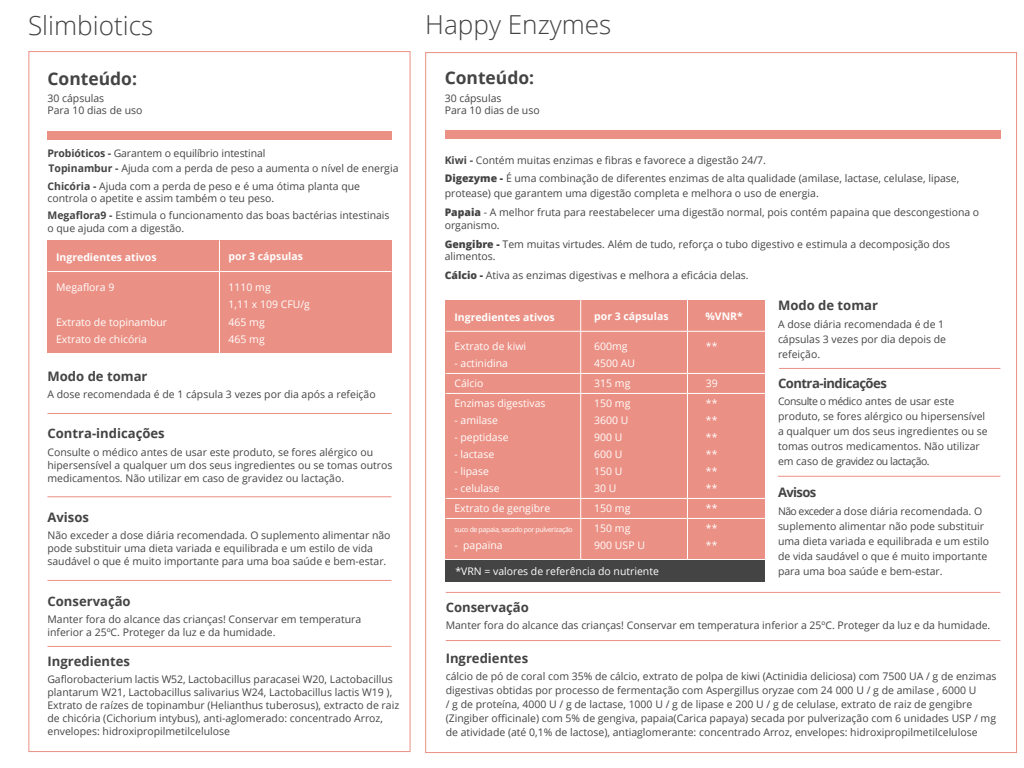
<style>
.page{position:relative;width:1024px;height:768px;background:#fff}
.page>*{position:absolute;margin:0;border:0;box-sizing:border-box;transform-origin:0 0}
.t1{font:300 26.2px "Open Sans";color:#444}
.t2{font:700 17.4px "Open Sans";color:#444}
.t3{font:700 13.1px "Open Sans";color:#444}
.t4{font:700 13.1px "Open Sans";letter-spacing:-.04em;color:#444}
.t5{font:10.5px/15px "Open Sans";color:#444}
.t6{font:10.5px/17px "Open Sans";color:#fff}
.t7{font:700 10.5px "Open Sans";color:#fff}
.t8{font:7px "Open Sans";letter-spacing:-.05em;color:#fff}
.s1{font-weight:700}
.s2{font-weight:800}
</style>
<div class="page">
<div style="left:47px;top:131px;width:344px;height:8px;background:#eb9084"></div>
<div style="left:47px;top:240px;width:344px;height:113px;background:#eb9084"></div>
<hr style="left:219px;top:240px;width:1px;height:133px;background:#fff">
<hr style="left:47px;top:271px;width:344px;height:1px;background:#fff">
<hr style="left:47px;top:413px;width:344px;height:1px;background:#eb9084">
<hr style="left:779px;top:368px;width:221px;height:1px;background:#eb9084">
<hr style="left:778px;top:476px;width:222px;height:1px;background:#eb9084">
<hr style="left:446px;top:592px;width:554px;height:1px;background:#eb9084">
<hr style="left:446px;top:640px;width:554px;height:1px;background:#eb9084">
<hr style="left:47px;top:496px;width:344px;height:1px;background:#eb9084">
<hr style="left:47px;top:580px;width:344px;height:1px;background:#eb9084">
<hr style="left:47px;top:646px;width:344px;height:1px;background:#eb9084">
<div style="left:445px;top:131px;width:555px;height:8px;background:#eb9084"></div>
<div style="left:446px;top:300px;width:319px;height:259px;background:#eb9084"></div>
<hr style="left:580px;top:300px;width:1px;height:269px;background:#fff">
<hr style="left:687px;top:300px;width:1px;height:269px;background:#fff">
<hr style="left:446px;top:331px;width:319px;height:1px;background:#fff">
<hr style="left:446px;top:373px;width:319px;height:1px;background:#fff">
<hr style="left:446px;top:393px;width:319px;height:1px;background:#fff">
<hr style="left:446px;top:498px;width:319px;height:1px;background:#fff">
<hr style="left:446px;top:518px;width:319px;height:1px;background:#fff">
<div style="left:446px;top:560px;width:319px;height:22px;background:#444"></div>
<h1 class="t1" style="left:28px;top:7px;width:127px">Slimbiotics</h1>
<h2 class="t2" style="left:47px;top:66px;width:91px">Conteúdo:</h2>
<p class="t5" style="left:47px;top:92px;width:96px;line-height:12.6px">30 cápsulas<br>Para 10 dias de uso</p>
<p class="t5" style="left:47px;top:145px;width:219px"><span class="s1">Probióticos -</span> Garantem o equilíbrio intestinal</p>
<p class="t5" style="left:47px;top:159px;width:353px;line-height:17.6px"><span class="s1">Topinambur -</span> Ajuda com a perda de peso a aumenta o nível de energia<br><span class="s1">Chicória -</span> Ajuda com a perda de peso e é uma ótima planta que</p>
<p class="t5" style="left:47px;top:190px;width:344px;line-height:16.5px">controla o apetite e assim também o teu peso.<br><span class="s1">Megaflora9 -</span> Estimula o funcionamento das boas bactérias intestinais</p>
<p class="t5" style="left:47px;top:220px;width:138px">o que ajuda com a digestão.</p>
<p class="t7" style="left:56px;top:250px;width:102px">Ingredientes ativos</p>
<p class="t7" style="left:229px;top:249px;width:76px">por 3 cápsulas</p>
<p class="t6" style="left:56px;top:278px;width:60px">Megaflora 9</p>
<p class="t6" style="left:56px;top:313px;width:113px;line-height:17.4px">Extrato de topinambur<br>Extrato de chicória</p>
<p class="t6" style="left:229px;top:278px;width:83px;line-height:17.4px">1110 mg<br>1,11 x 109 CFU/g<br>465 mg<br>465 mg</p>
<p class="t3" style="left:47px;top:367px;width:102px">Modo de tomar</p>
<p class="t5" style="left:47px;top:387px;width:330px">A dose recomendada é de 1 cápsula 3 vezes por dia após a refeição</p>
<p class="t3" style="left:47px;top:424px;width:119px">Contra-indicações</p>
<p class="t5" style="left:47px;top:445px;width:346px;line-height:13px">Consulte o médico antes de usar este produto, se fores alérgico ou hipersensível a qualquer um dos seus ingredientes ou se tomas outros medicamentos. Não utilizar em caso de gravidez ou lactação.</p>
<p class="t3" style="left:47px;top:508px;width:43px">Avisos</p>
<p class="t5" style="left:47px;top:529px;width:345px;line-height:13px">Não exceder a dose diária recomendada. O suplemento alimentar não pode substituir uma dieta variada e equilibrada e um estilo de vida saudável o que é muito importante para uma boa saúde e bem-estar.</p>
<p class="t3" style="left:47px;top:592px;width:85px">Conservação</p>
<p class="t5" style="left:47px;top:613px;width:315px;line-height:12.6px">Manter fora do alcance das crianças! Conservar em temperatura inferior a 25ºC. Proteger da luz e da humidade.</p>
<p class="t3" style="left:47px;top:652px;width:84px">Ingredientes</p>
<p class="t5" style="left:47px;top:673px;width:353px;line-height:13px">Gaflorobacterium lactis W52, Lactobacillus paracasei W20, Lactobacillus plantarum W21, Lactobacillus salivarius W24, Lactobacillus lactis W19 ), Extrato de raízes de topinambur (Helianthus tuberosus), extracto de raiz de chicória (Cichorium intybus), anti-aglomerado: concentrado Arroz, envelopes: hidroxipropilmetilcelulose</p>
<h1 class="t1" style="left:425px;top:7px;width:188px">Happy Enzymes</h1>
<h2 class="t2" style="left:445px;top:66px;width:91px">Conteúdo:</h2>
<p class="t5" style="left:445px;top:91px;width:96px;line-height:12.6px">30 cápsulas<br>Para 10 dias de uso</p>
<p class="t5" style="left:445px;top:151px;width:516px;line-height:18px"><span class="s1">Kiwi -</span> Contém muitas enzimas e fibras e favorece a digestão 24/7.<br><span class="s2">Digezyme -</span> É uma combinação de diferentes enzimas de alta qualidade (amilase, lactase, celulase, lipase,</p>
<p class="t5" style="left:445px;top:184px;width:536px;line-height:19px">protease) que garantem uma digestão completa e melhora o uso de energia.<br><span class="s2">Papaia</span> - A melhor fruta para reestabelecer uma digestão normal, pois contém papaina que descongestiona o</p>
<p class="t5" style="left:445px;top:215px;width:507px;line-height:19px">organismo.<br><span class="s2">Gengibre -</span> Tem muitas virtudes. Além de tudo, reforça o tubo digestivo e estimula a decomposição dos</p>
<p class="t5" style="left:445px;top:247px;width:305px;line-height:19px">alimentos.<br><span class="s2">Cálcio -</span> Ativa as enzimas digestivas e melhora a eficácia delas.</p>
<p class="t7" style="left:454px;top:310px;width:102px">Ingredientes ativos</p>
<p class="t7" style="left:594px;top:309px;width:76px">por 3 cápsulas</p>
<p class="t7" style="left:705px;top:309px;width:39px">%VNR*</p>
<p class="t6" style="left:454px;top:338px;width:73px">Extrato de kiwi</p>
<p class="t6" style="left:454px;top:353px;width:93px;line-height:20px">- actinidina<br>Cálcio<br>Enzimas digestivas</p>
<p class="t6" style="left:454px;top:412px;width:45px">- amilase</p>
<p class="t6" style="left:454px;top:429px;width:56px">- peptidase</p>
<p class="t6" style="left:454px;top:446px;width:41px">- lactase</p>
<p class="t6" style="left:454px;top:463px;width:36px">- lipase</p>
<p class="t6" style="left:454px;top:478px;width:97px;line-height:20px">- celulase<br>Extrato de gengibre</p>
<p class="t8" style="left:454px;top:525px;width:120px">suco de papaia, secado por pulverização</p>
<p class="t6" style="left:454px;top:537px;width:50px">- papaïna</p>
<p class="t6" style="left:706px;top:338px;width:13px">**</p>
<p class="t6" style="left:706px;top:373px;width:13px;line-height:20px">39 **</p>
<p class="t6" style="left:706px;top:412px;width:13px;text-align:justify">** ** ** ** **</p>
<p class="t6" style="left:706px;top:498px;width:13px;line-height:20px">** **</p>
<p class="t6" style="left:706px;top:537px;width:13px">**</p>
<p class="t6" style="left:594px;top:338px;width:42px">600mg<br>4500 AU</p>
<p class="t6" style="left:594px;top:373px;width:38px;line-height:20px">315 mg<br>150 mg</p>
<p class="t6" style="left:594px;top:412px;width:36px">3600 U<br>900 U<br>600 U<br>150 U<br>30 U</p>
<p class="t6" style="left:594px;top:498px;width:38px;line-height:20px">150 mg<br>150 mg</p>
<p class="t6" style="left:594px;top:537px;width:52px">900 USP U</p>
<p class="t6" style="left:455px;top:562px;width:205px">*VRN = valores de referência do nutriente</p>
<p class="t3" style="left:778px;top:296px;width:102px">Modo de tomar</p>
<p class="t5" style="left:778px;top:316px;width:170px">A dose diária recomendada é de 1 cápsulas 3 vezes por dia depois de refeição.</p>
<p class="t4" style="left:778px;top:374px;width:110px">Contra-indicações</p>
<p class="t5" style="left:778px;top:394px;width:211px">Consulte o médico antes de usar este produto, se fores alérgico ou hipersensível a qualquer um dos seus ingredientes ou se tomas outros medicamentos. Não utilizar em caso de gravidez ou lactação.</p>
<p class="t3" style="left:778px;top:483px;width:40px">Avisos</p>
<p class="t5" style="left:778px;top:503px;width:213px">Não exceder a dose diária recomendada. O suplemento alimentar não pode substituir uma dieta variada e equilibrada e um estilo de vida saudável o que é muito importante para uma boa saúde e bem-estar.</p>
<p class="t3" style="left:446px;top:598px;width:85px">Conservação</p>
<p class="t5" style="left:446px;top:618px;width:546px">Manter fora do alcance das crianças! Conservar em temperatura inferior a 25ºC. Proteger da luz e da humidade.</p>
<p class="t3" style="left:446px;top:649px;width:84px">Ingredientes</p>
<p class="t5" style="left:446px;top:669px;width:552px;line-height:14px">cálcio de pó de coral com 35% de cálcio, extrato de polpa de kiwi (Actinidia deliciosa) com 7500 UA / g de enzimas digestivas obtidas por processo de fermentação com Aspergillus oryzae com 24 000 U / g de amilase , 6000 U<br>/ g de proteína, 4000 U / g de lactase, 1000 U / g de lipase e 200 U / g de celulase, extrato de raiz de gengibre (Zingiber officinale) com 5% de gengiva, papaia(Carica papaya) secada por pulverização com 6 unidades USP / mg de atividade (até 0,1% de lactose), antiaglomerante: concentrado Arroz, envelopes: hidroxipropilmetilcelulose</p>
</div>
